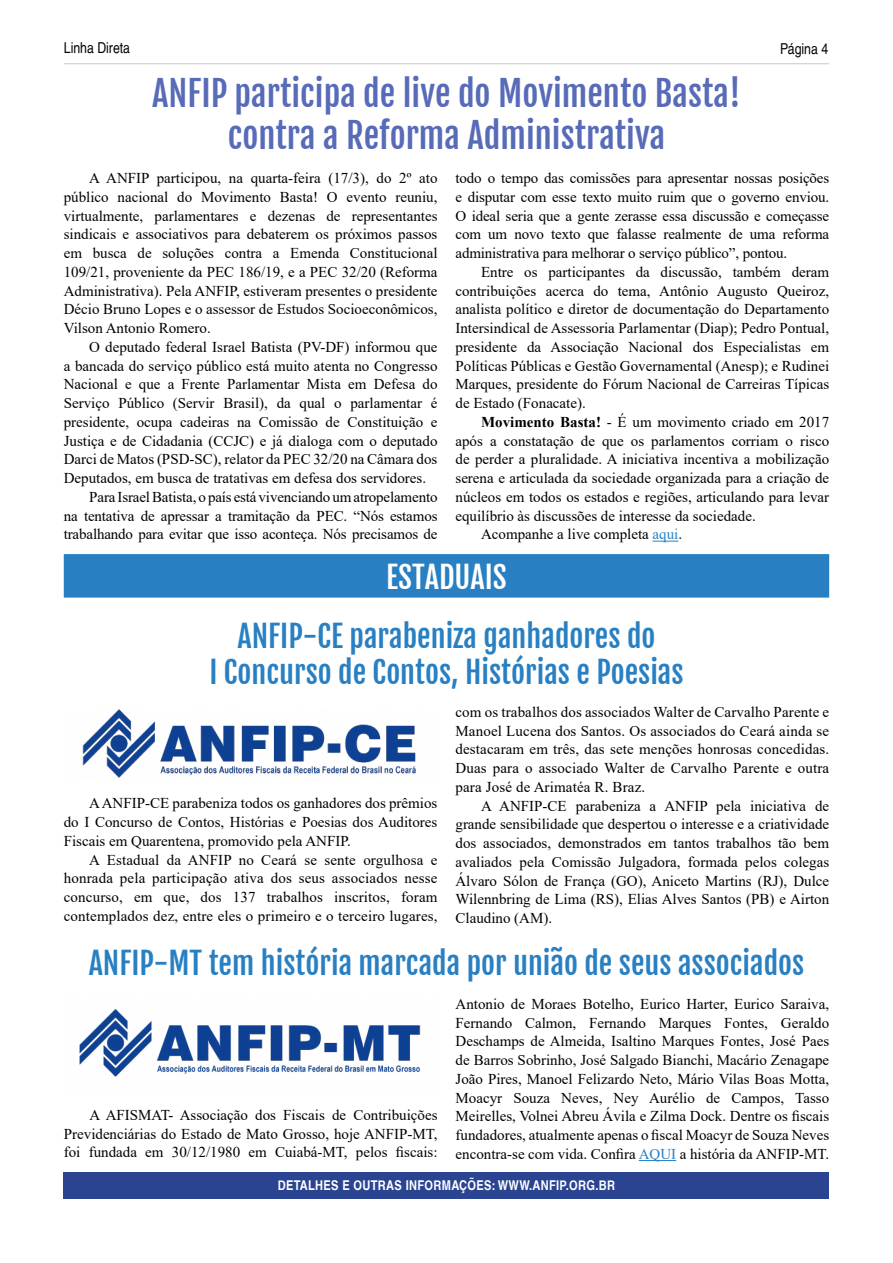
<style>
.page{position:relative;width:893px;height:1263px;background:#fff}
.page>*{position:absolute;margin:0;border:0;box-sizing:border-box;transform-origin:0 0}
.t1{font:34.5px/41.4px "Fjalla One";color:#586bb8;text-align:center}
.t2{font:30px/36px "Fjalla One";color:#2880c3;text-align:center}
.t3{font:30px "Fjalla One";color:#fff}
.t4{font:15px/18.8px "Times New Roman";color:#000;text-align:justify}
.t5{font:condensed 15px "Helvetica LT";color:#000}
.t6{font:700 condensed 13.5px "Helvetica LT";letter-spacing:.025em;color:#fff}
.s1{font-weight:700}
.s2{color:#2880c3}
</style>
<div class="page">
<hr style="left:64px;top:63px;width:765px;height:1px;background:#c6c6c6">
<div style="left:64px;top:1172px;width:765px;height:27px;background:#2b4491"></div>
<svg style="left:653px;top:541px;width:25px;height:1px"></svg>
<div style="left:64px;top:554px;width:765px;height:44px;background:#2880c3"></div>
<img style="left:82px;top:709px;width:334px;height:69px">
<hr style="left:639px;top:1160px;width:37px;height:1px;background:#2880c3">
<img style="left:79px;top:1009px;width:342px;height:68px">
<p class="t5" style="left:64px;top:39px;width:68px">Linha Direta</p>
<p class="t5" style="left:780px;top:40px;width:49px">Página 4</p>
<h1 class="t1" style="left:152px;top:73px;width:590px">ANFIP participa de live do Movimento Basta! contra a Reforma Administrativa</h1>
<p class="t4" style="left:64px;top:168px;width:375px;text-indent:26px">A ANFIP participou, na quarta-feira (17/3), do 2º ato público nacional do Movimento Basta! O evento reuniu, virtualmente, parlamentares e dezenas de representantes sindicais e associativos para debaterem os próximos passos em busca de soluções contra a Emenda Constitucional 109/21, proveniente da PEC 186/19, e a PEC 32/20 (Reforma Administrativa). Pela ANFIP, estiveram presentes o presidente Décio Bruno Lopes e o assessor de Estudos Socioeconômicos, Vilson Antonio Romero.</p>
<p class="t4" style="left:89px;top:337px;width:350px">O deputado federal Israel Batista (PV-DF) informou que</p>
<p class="t4" style="left:64px;top:356px;width:375px">a bancada do serviço público está muito atenta no Congresso</p>
<p class="t4" style="left:64px;top:375px;width:375px">Nacional e que a Frente Parlamentar Mista em Defesa do</p>
<p class="t4" style="left:64px;top:393px;width:375px">Serviço Público (Servir Brasil), da qual o parlamentar é</p>
<p class="t4" style="left:64px;top:412px;width:375px">presidente, ocupa cadeiras na Comissão de Constituição e</p>
<p class="t4" style="left:64px;top:431px;width:375px">Justiça e de Cidadania (CCJC) e já dialoga com o deputado</p>
<p class="t4" style="left:64px;top:450px;width:375px">Darci de Matos (PSD-SC), relator da PEC 32/20 na Câmara dos</p>
<p class="t4" style="left:64px;top:468px;width:364px">Deputados, em busca de tratativas em defesa dos servidores.</p>
<p class="t4" style="left:89px;top:487px;width:350px">Para Israel Batista, o país está vivenciando um atropelamento</p>
<p class="t4" style="left:64px;top:506px;width:375px">na tentativa de apressar a tramitação da PEC. “Nós estamos</p>
<p class="t4" style="left:64px;top:525px;width:375px">trabalhando para evitar que isso aconteça. Nós precisamos de</p>
<p class="t4" style="left:455px;top:168px;width:375px">todo o tempo das comissões para apresentar nossas posições e disputar com esse texto muito ruim que o governo enviou.<br>O ideal seria que a gente zerasse essa discussão e começasse com um novo texto que falasse realmente de uma reforma administrativa para melhorar o serviço público”, pontou.</p>
<p class="t4" style="left:455px;top:262px;width:375px;text-indent:26px">Entre os participantes da discussão, também deram contribuições acerca do tema, Antônio Augusto Queiroz, analista político e diretor de documentação do Departamento Intersindical de Assessoria Parlamentar (Diap); Pedro Pontual, presidente da Associação Nacional dos Especialistas em Políticas Públicas e Gestão Governamental (Anesp); e Rudinei Marques, presidente do Fórum Nacional de Carreiras Típicas de Estado (Fonacate).</p>
<p class="t4" style="left:481px;top:412px;width:350px"><span class="s1">Movimento Basta!</span> - É um movimento criado em 2017</p>
<p class="t4" style="left:455px;top:431px;width:375px">após a constatação de que os parlamentos corriam o risco</p>
<p class="t4" style="left:455px;top:450px;width:375px">de perder a pluralidade. A iniciativa incentiva a mobilização</p>
<p class="t4" style="left:455px;top:468px;width:375px">serena e articulada da sociedade organizada para a criação de</p>
<p class="t4" style="left:455px;top:487px;width:375px">núcleos em todos os estados e regiões, articulando para levar</p>
<p class="t4" style="left:455px;top:506px;width:302px">equilíbrio às discussões de interesse da sociedade.</p>
<p class="t4" style="left:481px;top:525px;width:203px">Acompanhe a live completa <span class="s2">aqui</span>.</p>
<h2 class="t3" style="left:386px;top:559px;width:122px">ESTADUAIS</h2>
<h2 class="t2" style="left:209px;top:618px;width:476px">ANFIP-CE parabeniza ganhadores do<br>I Concurso de Contos, Histórias e Poesias</h2>
<p class="t4" style="left:455px;top:702px;width:375px">com os trabalhos dos associados Walter de Carvalho Parente e Manoel Lucena dos Santos. Os associados do Ceará ainda se destacaram em três, das sete menções honrosas concedidas.<br>Duas para o associado Walter de Carvalho Parente e outra para José de Arimatéa R. Braz.</p>
<p class="t4" style="left:455px;top:796px;width:375px;text-indent:26px">A ANFIP-CE parabeniza a ANFIP pela iniciativa de grande sensibilidade que despertou o interesse e a criatividade dos associados, demonstrados em tantos trabalhos tão bem avaliados pela Comissão Julgadora, formada pelos colegas Álvaro Sólon de França (GO), Aniceto Martins (RJ), Dulce Wilennbring de Lima (RS), Elias Alves Santos (PB) e Airton Claudino (AM).</p>
<h2 class="t2" style="left:89px;top:945px;width:717px">ANFIP-MT tem história marcada por união de seus associados</h2>
<p class="t4" style="left:64px;top:793px;width:375px;text-indent:26px">A ANFIP-CE parabeniza todos os ganhadores dos prêmios do I Concurso de Contos, Histórias e Poesias dos Auditores Fiscais em Quarentena, promovido pela ANFIP.</p>
<p class="t4" style="left:64px;top:850px;width:375px;text-indent:26px">A Estadual da ANFIP no Ceará se sente orgulhosa e honrada pela participação ativa dos seus associados nesse concurso, em que, dos 137 trabalhos inscritos, foram contemplados dez, entre eles o primeiro e o terceiro lugares,</p>
<p class="t4" style="left:64px;top:1105px;width:375px;text-indent:26px">A AFISMAT- Associação dos Fiscais de Contribuições Previdenciárias do Estado de Mato Grosso, hoje ANFIP-MT, foi fundada em 30/12/1980 em Cuiabá-MT, pelos fiscais:</p>
<p class="t4" style="left:455px;top:994px;width:375px">Antonio de Moraes Botelho, Eurico Harter, Eurico Saraiva, Fernando Calmon, Fernando Marques Fontes, Geraldo Deschamps de Almeida, Isaltino Marques Fontes, José Paes de Barros Sobrinho, José Salgado Bianchi, Macário Zenagape João Pires, Manoel Felizardo Neto, Mário Vilas Boas Motta, Moacyr Souza Neves, Ney Aurélio de Campos, Tasso Meirelles, Volnei Abreu Ávila e Zilma Dock. Dentre os fiscais fundadores, atualmente apenas o fiscal Moacyr de Souza Neves encontra-se com vida. Confira <span class="s2">AQUI</span> a história da ANFIP-MT.</p>
<p class="t6" style="left:278px;top:1176px;width:339px">DETALHES E OUTRAS INFORMAÇÕES: WWW.ANFIP.ORG.BR</p>
</div>
